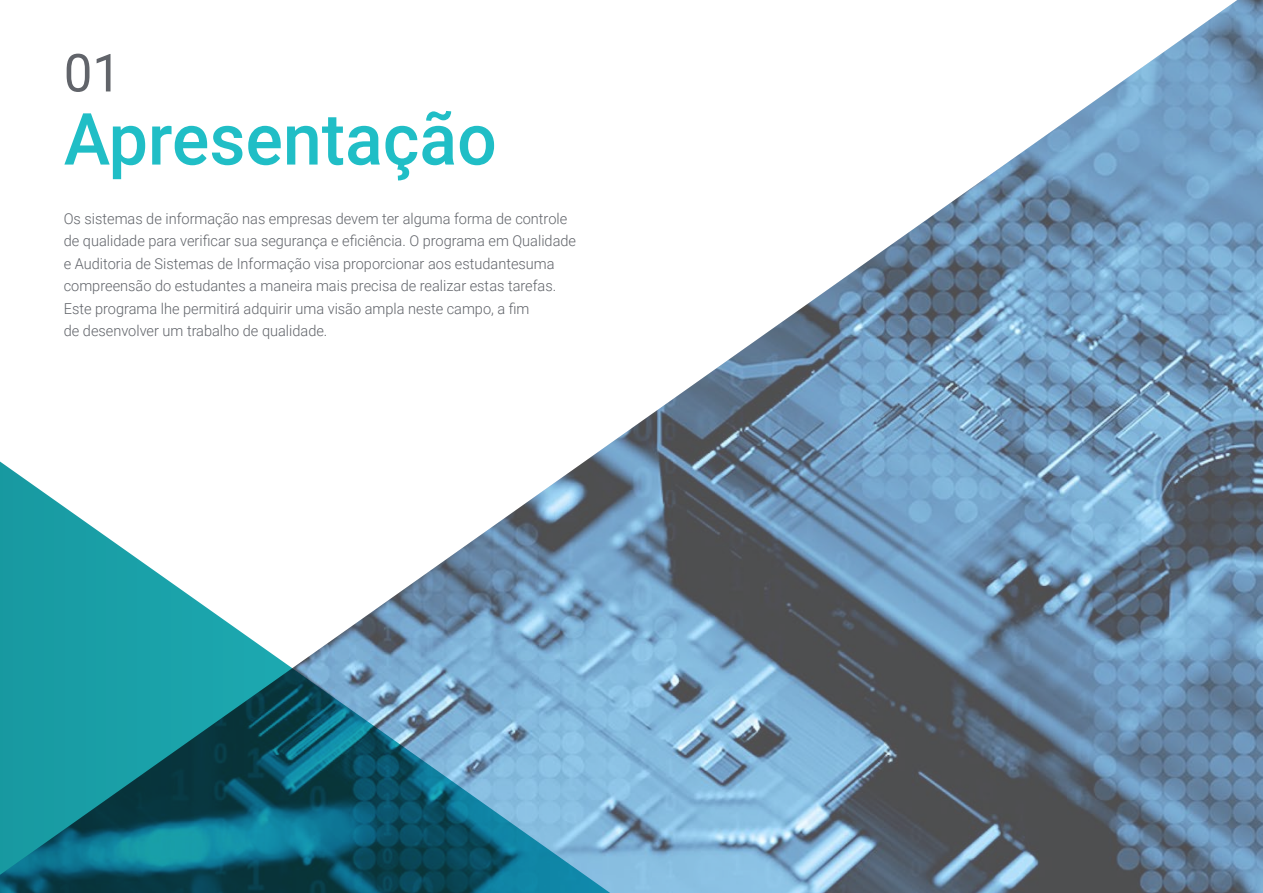
<style>
.page{position:relative;width:1263px;height:893px;background:#fff}
.page>*{position:absolute;margin:0;border:0;box-sizing:border-box;transform-origin:0 0}
.t1{font:500 72px "Roboto";color:#20bec6}
.t2{font:52.5px "Roboto";color:#61646a}
.t3{font:300 15px/22.5px "Roboto";color:#61646a}
</style>
<div class="page">
<img style="left:606px;top:0;width:657px;height:893px">
<svg style="left:0;top:446px;width:640px;height:447px"></svg>
<h2 class="t2" style="left:64px;top:36px;width:59px">01</h2>
<h1 class="t1" style="left:64px;top:89px;width:435px">Apresentação</h1>
<p class="t3" style="left:64px;top:207px;width:514px">Os sistemas de informação nas empresas devem ter alguma forma de controle de qualidade para verificar sua segurança e eficiência. O programa em Qualidade e Auditoria de Sistemas de Informação visa proporcionar aos estudantesuma compreensão do estudantes a maneira mais precisa de realizar estas tarefas.<br>Este programa lhe permitirá adquirir uma visão ampla neste campo, a fim<br>de desenvolver um trabalho de qualidade.</p>
</div>
